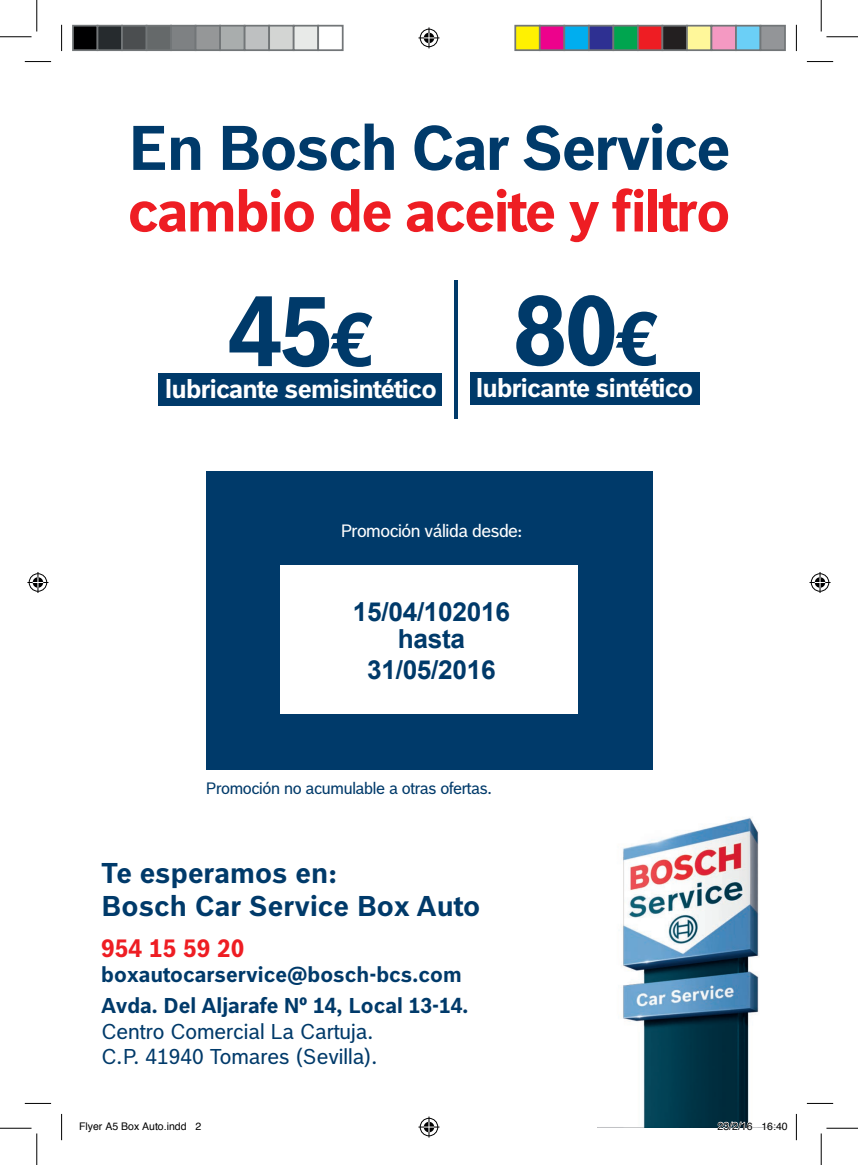
<style>
.page{position:relative;width:858px;height:1165px;background:#fff}
.page>*{position:absolute;margin:0;border:0;box-sizing:border-box;transform-origin:0 0}
.t1{font:700 96.42px "Bosch Office Sans";color:#003a6a}
.t2{font:700 61.6px "Bosch Office Sans";letter-spacing:-.03em;color:#003a6a}
.t3{font:700 56.35px "Bosch Office Sans";letter-spacing:-.03em;color:#ee1d23}
.t4{font:700 28px/33.6px "Bosch Office Sans";color:#003a6a}
.t5{font:700 26.25px/26.2px "Arial";letter-spacing:-.01em;color:#003a6a;text-align:center}
.t6{font:700 25.2px "Bosch Office Sans";letter-spacing:-.03em;color:#fff}
.t7{font:700 24.5px "Bosch Office Sans";color:#ee1d23}
.t8{font:700 21px/31.5px "Bosch Office Sans";color:#003a6a}
.t9{font:21px/25.2px "Bosch Office Sans";color:#003a6a}
.t10{font:17.5px "Bosch Office Sans";letter-spacing:-.025em;color:#fff}
.t11{font:16.1px "Bosch Office Sans";letter-spacing:-.02em;color:#003a6a}
.t12{font:10.5px "Helvetica";color:#000001}
.s1{font-size:73.85px}
</style>
<div class="page">
<div style="left:158px;top:373px;width:283px;height:33px;background:#003a6a"></div>
<div style="left:470px;top:372px;width:229px;height:33px;background:#003a6a"></div>
<hr style="left:454px;top:281px;width:3px;height:138px;background:#003a6a">
<div style="left:205px;top:472px;width:447px;height:298px;background:#003a6a"></div>
<div style="left:280px;top:565px;width:297px;height:149px;background:#fff"></div>
<img style="left:622px;top:817px;width:137px;height:310px">
<svg style="left:25px;top:61px;width:26px;height:1px"></svg>
<svg style="left:806px;top:61px;width:26px;height:1px"></svg>
<svg style="left:25px;top:1103px;width:26px;height:1px"></svg>
<svg style="left:806px;top:1103px;width:26px;height:1px"></svg>
<svg style="left:61px;top:25px;width:1px;height:26px"></svg>
<svg style="left:61px;top:1114px;width:1px;height:26px"></svg>
<svg style="left:795px;top:25px;width:1px;height:26px"></svg>
<svg style="left:795px;top:1114px;width:1px;height:26px"></svg>
<hr style="left:0;top:36px;width:32px;height:1px;background:#000001">
<hr style="left:826px;top:36px;width:31px;height:1px;background:#000001">
<hr style="left:0;top:1128px;width:32px;height:1px;background:#000001">
<hr style="left:826px;top:1128px;width:31px;height:1px;background:#000001">
<hr style="left:36px;top:0;width:1px;height:32px;background:#000001">
<hr style="left:36px;top:1133px;width:1px;height:32px;background:#000001">
<hr style="left:820px;top:0;width:1px;height:32px;background:#000001">
<hr style="left:820px;top:1133px;width:1px;height:32px;background:#000001">
<svg style="left:418px;top:27px;width:21px;height:21px"></svg>
<svg style="left:418px;top:1116px;width:21px;height:21px"></svg>
<svg style="left:27px;top:572px;width:21px;height:21px"></svg>
<svg style="left:809px;top:572px;width:21px;height:21px"></svg>
<div style="left:73px;top:26px;width:24px;height:24px;background:#000001"></div>
<div style="left:72px;top:25px;width:26px;height:26px;border:2px solid #727678"></div>
<div style="left:97px;top:26px;width:25px;height:24px;background:#262b2e"></div>
<div style="left:97px;top:25px;width:26px;height:26px;border:2px solid #727678"></div>
<div style="left:122px;top:26px;width:24px;height:24px;background:#4b4e50"></div>
<div style="left:121px;top:25px;width:26px;height:26px;border:2px solid #727678"></div>
<div style="left:146px;top:26px;width:25px;height:24px;background:#65696a"></div>
<div style="left:146px;top:25px;width:26px;height:26px;border:2px solid #727678"></div>
<div style="left:171px;top:26px;width:24px;height:24px;background:#7e8183"></div>
<div style="left:170px;top:25px;width:26px;height:26px;border:2px solid #727678"></div>
<div style="left:195px;top:26px;width:25px;height:24px;background:#959798"></div>
<div style="left:195px;top:25px;width:26px;height:26px;border:2px solid #727678"></div>
<div style="left:220px;top:26px;width:24px;height:24px;background:#a9adad"></div>
<div style="left:219px;top:25px;width:26px;height:26px;border:2px solid #727678"></div>
<div style="left:244px;top:26px;width:25px;height:24px;background:#bec0c1"></div>
<div style="left:244px;top:25px;width:26px;height:26px;border:2px solid #727678"></div>
<div style="left:269px;top:26px;width:24px;height:24px;background:#d3d5d3"></div>
<div style="left:268px;top:25px;width:26px;height:26px;border:2px solid #727678"></div>
<div style="left:293px;top:26px;width:25px;height:24px;background:#e8eae8"></div>
<div style="left:293px;top:25px;width:26px;height:26px;border:2px solid #727678"></div>
<div style="left:317px;top:25px;width:26px;height:26px;border:2px solid #727678"></div>
<div style="left:515px;top:26px;width:24px;height:24px;background:#fff101"></div>
<div style="left:514px;top:25px;width:26px;height:26px;border:2px solid #727678"></div>
<div style="left:539px;top:26px;width:25px;height:24px;background:#ed028c"></div>
<div style="left:538px;top:25px;width:27px;height:26px;border:2px solid #727678"></div>
<div style="left:564px;top:26px;width:24px;height:24px;background:#00aeef"></div>
<div style="left:563px;top:25px;width:26px;height:26px;border:2px solid #727678"></div>
<div style="left:588px;top:26px;width:25px;height:24px;background:#2e3092"></div>
<div style="left:587px;top:25px;width:27px;height:26px;border:2px solid #727678"></div>
<div style="left:613px;top:26px;width:24px;height:24px;background:#00a54f"></div>
<div style="left:612px;top:25px;width:26px;height:26px;border:2px solid #727678"></div>
<div style="left:637px;top:26px;width:25px;height:24px;background:#ee1d23"></div>
<div style="left:636px;top:25px;width:27px;height:26px;border:2px solid #727678"></div>
<div style="left:662px;top:26px;width:24px;height:24px;background:#231f20"></div>
<div style="left:661px;top:25px;width:26px;height:26px;border:2px solid #727678"></div>
<div style="left:686px;top:26px;width:25px;height:24px;background:#fff79a"></div>
<div style="left:685px;top:25px;width:27px;height:26px;border:2px solid #727678"></div>
<div style="left:711px;top:26px;width:24px;height:24px;background:#f499c2"></div>
<div style="left:710px;top:25px;width:26px;height:26px;border:2px solid #727678"></div>
<div style="left:735px;top:26px;width:25px;height:24px;background:#6bcff6"></div>
<div style="left:734px;top:25px;width:27px;height:26px;border:2px solid #727678"></div>
<div style="left:760px;top:26px;width:24px;height:24px;background:#939598"></div>
<div style="left:759px;top:25px;width:26px;height:26px;border:2px solid #727678"></div>
<svg style="left:717px;top:1121px;width:35px;height:7px"></svg>
<svg style="left:761px;top:1127px;width:15px;height:1px"></svg>
<h2 class="t2" style="left:127px;top:110px;width:604px">En Bosch Car Service</h2>
<h3 class="t3" style="left:127px;top:176px;width:604px">cambio de aceite y filtro</h3>
<h1 class="t1" style="left:228px;top:272px;width:145px">45<span class="s1">€</span></h1>
<p class="t6" style="left:165px;top:374px;width:273px">lubricante semisintético</p>
<h1 class="t1" style="left:513px;top:271px;width:145px">80<span class="s1">€</span></h1>
<p class="t6" style="left:476px;top:373px;width:219px">lubricante sintético</p>
<p class="t10" style="left:340px;top:519px;width:183px">Promoción válida desde:</p>
<p class="t5" style="left:353px;top:600px;width:159px">15/04/102016 hasta</p>
<p class="t5" style="left:367px;top:658px;width:130px">31/05/2016</p>
<p class="t11" style="left:205px;top:778px;width:288px">Promoción no acumulable a otras ofertas.</p>
<h3 class="t4" style="left:101px;top:856px;width:380px">Te esperamos en:<br>Bosch Car Service Box Auto</h3>
<p class="t7" style="left:101px;top:933px;width:145px">954 15 59 20</p>
<p class="t8" style="left:101px;top:958px;width:368px">boxautocarservice@bosch-bcs.com<br>Avda. Del Aljarafe Nº 14, Local 13-14.</p>
<p class="t9" style="left:101px;top:1018px;width:277px">Centro Comercial La Cartuja.<br>C.P. 41940 Tomares (Sevilla).</p>
<p class="t12" style="left:79px;top:1118px;width:123px">Flyer A5 Box Auto.indd 2</p>
<p class="t12" style="left:717px;top:1118px;width:72px">23/2/16 16:40</p>
</div>
